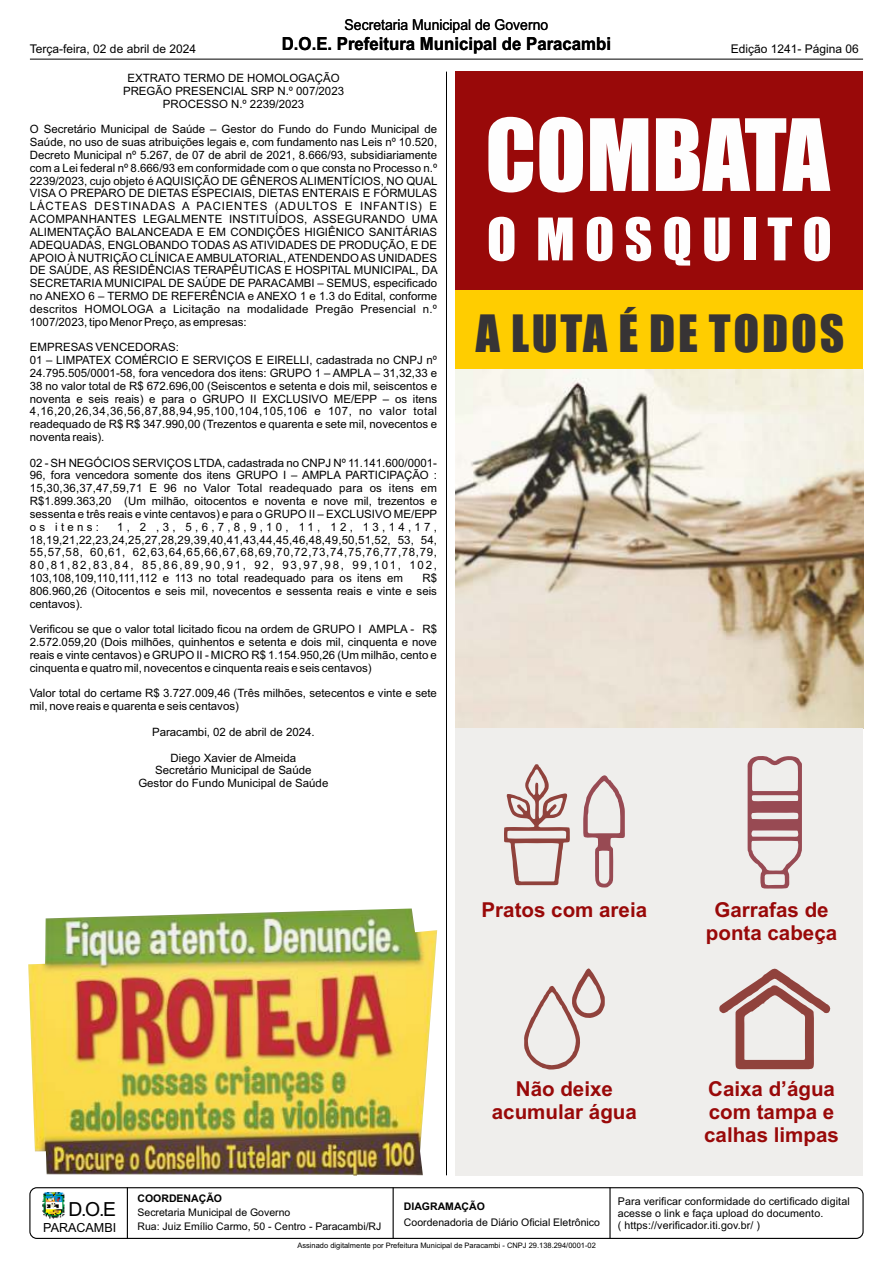
<style>
.page{position:relative;width:893px;height:1263px;background:#fff}
.page>*{position:absolute;margin:0;border:0;box-sizing:border-box;transform-origin:0 0}
.t1{font:91.8px "Impact";color:#fefefe}
.t2{font:54.15px "Impact";letter-spacing:.185em;color:#fefefe}
.t3{font:47.55px "Impact";letter-spacing:.055em;color:#373435}
.t4{font:700 20.55px/23px "Arial";color:#990909;text-align:center}
.t5{font:19.35px "Arial";color:#000}
.t6{font:700 18px "Arial";color:#000;scale:.93 1}
.t7{font:15px "Arial";color:#000;scale:.93 1}
.t8{font:12.6px "Arial";color:#000}
.t9{font:12px "Arial";color:#000}
.t10{font:11.55px/12.8px "Arial";color:#000;text-align:justify}
.t11{font:10.65px/11.9px "Arial";letter-spacing:.01em;color:#000}
.t12{font:10.5px/13.8px "Arial";color:#000}
.t13{font:700 10.5px "Arial";color:#000}
.t14{font:7.5px "Arial";color:#000}
</style>
<div class="page">
<img style="left:42px;top:1192px;width:23px;height:27px">
<div style="left:29px;top:1187px;width:835px;height:52px;border:1px solid #000;border-radius:7px"></div>
<hr style="left:609px;top:1187px;width:2px;height:52px;background:#000">
<hr style="left:127px;top:1187px;width:1px;height:52px;background:#000">
<hr style="left:393px;top:1187px;width:1px;height:52px;background:#000">
<hr style="left:30px;top:59px;width:833px;height:1px;background:#000">
<hr style="left:446px;top:72px;width:1px;height:1103px;background:#000">
<img style="left:456px;top:369px;width:407px;height:359px">
<div style="left:456px;top:72px;width:407px;height:218px;background:#990909"></div>
<div style="left:456px;top:728px;width:407px;height:447px;background:#efeeec"></div>
<svg style="left:719px;top:968px;width:112px;height:102px"></svg>
<svg style="left:524px;top:968px;width:81px;height:102px"></svg>
<svg style="left:747px;top:756px;width:55px;height:133px"></svg>
<svg style="left:583px;top:775px;width:42px;height:113px"></svg>
<svg style="left:504px;top:764px;width:66px;height:122px"></svg>
<div style="left:456px;top:290px;width:407px;height:79px;background:#ffcd00"></div>
<img style="left:28px;top:908px;width:409px;height:267px">
<p class="t7" style="left:345px;top:19px;width:220px">Secretaria Municipal de Governo</p>
<p class="t9" style="left:30px;top:45px;width:168px">Terça-feira, 02 de abril de 2024</p>
<h3 class="t6" style="left:282px;top:37px;width:355px">D.O.E. Prefeitura Municipal de Paracambi</h3>
<p class="t9" style="left:731px;top:44px;width:130px">Edição 1241- Página 06</p>
<p class="t10" style="left:123px;top:73px;width:223px;text-align:center">EXTRATO TERMO DE HOMOLOGAÇÃO<br>PREGÃO PRESENCIAL SRP N.º 007/2023<br>PROCESSO N.º 2239/2023</p>
<p class="t10" style="left:30px;top:124px;width:409px">O Secretário Municipal de Saúde – Gestor do Fundo do Fundo Municipal de Saúde, no uso de suas atribuições legais e, com fundamento nas Leis nº 10.520, Decreto Municipal nº 5.267, de 07 de abril de 2021, 8.666/93, subsidiariamente com a Lei federal nº 8.666/93 em conformidade com o que consta no Processo n.º 2239/2023, cujo objeto é AQUISIÇÃO DE GÊNEROS ALIMENTÍCIOS, NO QUAL VISA O PREPARO DE DIETAS ESPECIAIS, DIETAS ENTERAIS E FÓRMULAS LÁCTEAS DESTINADAS A PACIENTES (ADULTOS E INFANTIS) E ACOMPANHANTES LEGALMENTE INSTITUÍDOS, ASSEGURANDO UMA ALIMENTAÇÃO BALANCEADA E EM CONDIÇÕES HIGIÊNICO SANITÁRIAS ADEQUADAS, ENGLOBANDO TODAS AS ATIVIDADES DE PRODUÇÃO, E DE APOIO À NUTRIÇÃO CLÍNICAE AMBULATORIAL, ATENDENDO AS UNIDADES DE SAÚDE, AS RESIDÊNCIAS TERAPÊUTICAS E HOSPITAL MUNICIPAL, DA SECRETARIA MUNICIPAL DE SAÚDE DE PARACAMBI – SEMUS, especificado no ANEXO 6 – TERMO DE REFERÊNCIA e ANEXO 1 e 1.3 do Edital, conforme descritos HOMOLOGA a Licitação na modalidade Pregão Presencial n.º 1007/2023, tipo Menor Preço, as empresas:</p>
<p class="t10" style="left:30px;top:342px;width:409px;text-align:left">EMPRESAS VENCEDORAS:<br>01 – LIMPATEX COMÉRCIO E SERVIÇOS E EIRELLI, cadastrada no CNPJ nº 24.795.505/0001-58, fora vencedora dos itens: GRUPO 1 – AMPLA – 31,32,33 e 38 no valor total de R$ 672.696,00 (Seiscentos e setenta e dois mil, seiscentos e noventa e seis reais) e para o GRUPO II EXCLUSIVO ME/EPP – os itens 4,16,20,26,34,36,56,87,88,94,95,100,104,105,106 e 107, no valor total readequado de R$ R$ 347.990,00 (Trezentos e quarenta e sete mil, novecentos e noventa reais).</p>
<p class="t10" style="left:30px;top:457px;width:409px">02 - SH NEGÓCIOS SERVIÇOS LTDA, cadastrada no CNPJ Nº 11.141.600/0001- 96, fora vencedora somente dos itens GRUPO I – AMPLA PARTICIPAÇÃO :<br>15,30,36,37,47,59,71 E 96 no Valor Total readequado para os itens em R$1.899.363,20 (Um milhão, oitocentos e noventa e nove mil, trezentos e sessenta e três reais e vinte centavos) e para o GRUPO II – EXCLUSIVO ME/EPP os itens:</p>
<h1 class="t1" style="left:485px;top:118px;width:346px">COMBATA</h1>
<h2 class="t2" style="left:487px;top:218px;width:347px">O MOSQUITO</h2>
<h3 class="t3" style="left:476px;top:314px;width:370px">A LUTA É DE TODOS</h3>
<p class="t10" style="left:30px;top:521px;width:409px;text-indent:87px">1, 2 ,3, 5,6,7,8,9,10, 11, 12, 13,14,17, 18,19,21,22,23,24,25,27,28,29,39,40,41,43,44,45,46,48,49,50,51,52, 53, 54, 55,57,58, 60,61, 62,63,64,65,66,67,68,69,70,72,73,74,75,76,77,78,79, 80,81,82,83,84, 85,86,89,90,91, 92, 93,97,98, 99,101, 102, 103,108,109,110,111,112 e 113 no total readequado para os itens em</p>
<p class="t10" style="left:30px;top:573px;width:409px;text-indent:393px">R$ 806.960,26 (Oitocentos e seis mil, novecentos e sessenta reais e vinte e seis centavos).</p>
<p class="t10" style="left:30px;top:624px;width:409px">Verificou se que o valor total licitado ficou na ordem de GRUPO I AMPLA - R$ 2.572.059,20 (Dois milhões, quinhentos e setenta e dois mil, cinquenta e nove reais e vinte centavos) e GRUPO II - MICRO R$ 1.154.950,26 (Um milhão, cento e cinquenta e quatro mil, novecentos e cinquenta reais e seis centavos)</p>
<p class="t10" style="left:30px;top:688px;width:409px">Valor total do certame R$ 3.727.009,46 (Três milhões, setecentos e vinte e sete mil, nove reais e quarenta e seis centavos)</p>
<p class="t10" style="left:152px;top:726px;width:164px">Paracambi, 02 de abril de 2024.</p>
<p class="t10" style="left:138px;top:752px;width:192px;text-align:center">Diego Xavier de Almeida<br>Secretário Municipal de Saúde<br>Gestor do Fundo Municipal de Saúde</p>
<h3 class="t4" style="left:482px;top:900px;width:167px">Pratos com areia</h3>
<h3 class="t4" style="left:706px;top:900px;width:133px">Garrafas de ponta cabeça</h3>
<h3 class="t5" style="left:69px;top:1201px;width:49px">D.O.E</h3>
<p class="t8" style="left:43px;top:1222px;width:74px">PARACAMBI</p>
<p class="t13" style="left:137px;top:1195px;width:86px">COORDENAÇÃO</p>
<p class="t12" style="left:137px;top:1206px;width:245px">Secretaria Municipal de Governo<br>Rua: Juiz Emílio Carmo, 50 - Centro - Paracambi/RJ</p>
<h3 class="t4" style="left:492px;top:1079px;width:147px">Não deixe acumular água</h3>
<h3 class="t4" style="left:704px;top:1079px;width:136px;text-align:left">Caixa d’água com tampa e calhas limpas</h3>
<p class="t13" style="left:404px;top:1202px;width:83px">DIAGRAMAÇÃO</p>
<p class="t12" style="left:404px;top:1216px;width:198px">Coordenadoria de Diário Oficial Eletrônico</p>
<p class="t11" style="left:618px;top:1196px;width:233px">Para verificar conformidade do certificado digital acesse o link e faça upload do documento.<br>( https://verificador.iti.gov.br/ )</p>
<p class="t14" style="left:297px;top:1242px;width:300px">Assinado digitalmente por Prefeitura Municipal de Paracambi - CNPJ 29.138.294/0001-02</p>
</div>
